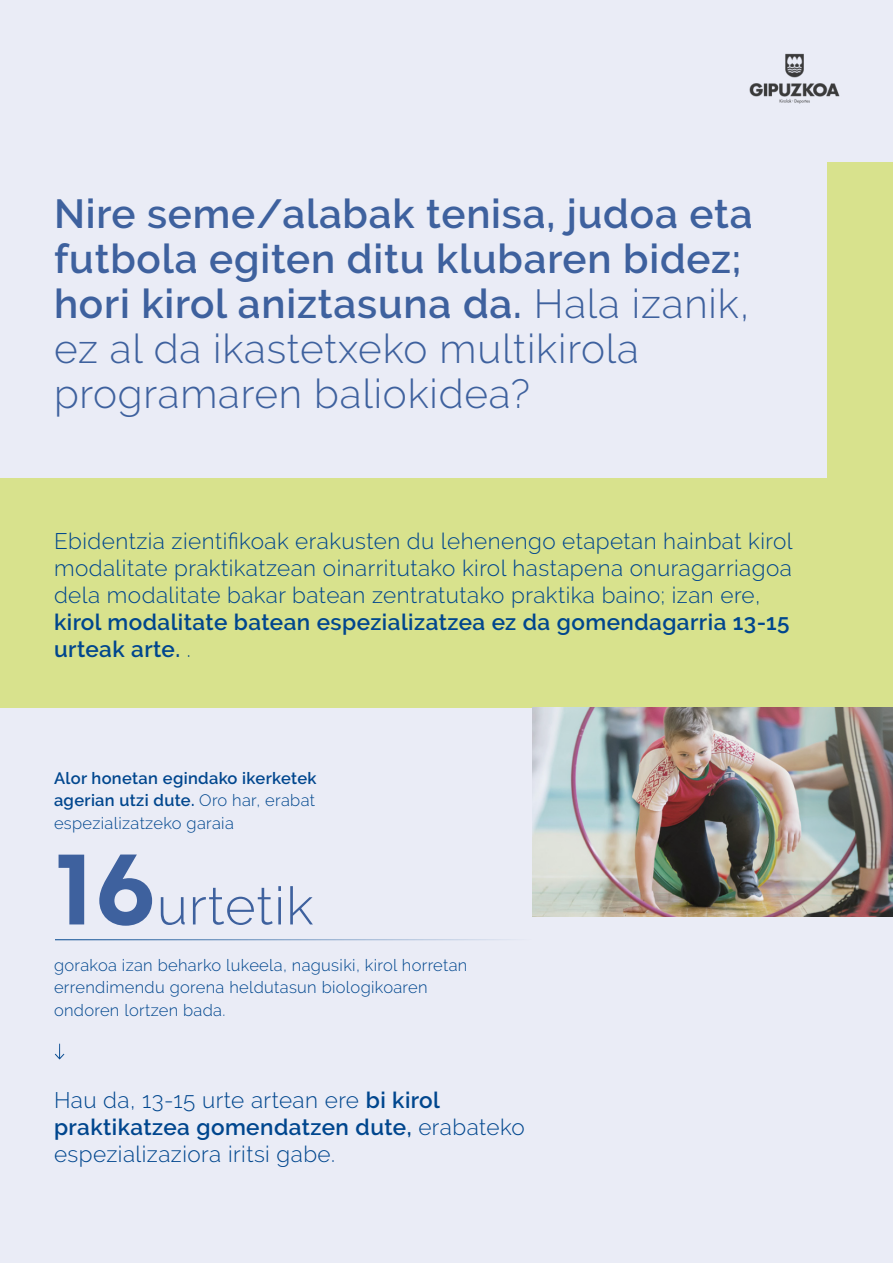
<style>
.page{position:relative;width:893px;height:1263px;background:#eaecf6}
.page>*{position:absolute;margin:0;border:0;box-sizing:border-box;transform-origin:0 0}
.t1{font:300 52.5px "Raleway";letter-spacing:.02em;color:#3e619e}
.t2{font:600 40.5px/45px "Raleway";letter-spacing:.02em;color:#3e619e}
.t3{font:300 22.5px/27px "Raleway";letter-spacing:.02em;color:#00468e;text-align:justify}
.t4{font:600 22.5px/27px "Raleway";letter-spacing:.02em;color:#00468e}
.t5{font:300 16.5px/22.5px "Raleway";letter-spacing:.02em;color:#00468e}
.t6{font:600 16.5px/22.5px "Raleway";letter-spacing:.02em;color:#00468e;text-align:justify}
.s1{font-weight:300}
.s2{font-family:"Mont";font-weight:700;font-size:105px}
.s3{font-weight:600}
</style>
<div class="page">
<img style="left:749px;top:53px;width:91px;height:51px">
<div style="left:827px;top:162px;width:66px;height:545px;background:#d8e28d"></div>
<div style="left:0;top:478px;width:893px;height:229px;background:#d8e28d"></div>
<hr style="left:55px;top:939px;width:478px;height:1px;background:#00468e">
<svg style="left:55px;top:1044px;width:10px;height:15px"></svg>
<img style="left:533px;top:707px;width:360px;height:209px">
<h2 class="t2" style="left:54px;top:192px;width:700px">Nire seme/alabak tenisa, judoa eta futbola egiten ditu klubaren bidez; hori kirol aniztasuna da. <span class="s1">Hala izanik, ez al da ikastetxeko multikirola programaren baliokidea?</span></h2>
<p class="t3" style="left:54px;top:528px;width:740px">Ebidentzia zientifikoak erakusten du lehenengo etapetan hainbat kirol modalitate praktikatzean oinarritutako kirol hastapena onuragarriagoa dela modalitate bakar batean zentratutako praktika baino; izan ere,</p>
<p class="t4" style="left:54px;top:609px;width:737px">kirol modalitate batean espezializatzea ez da gomendagarria 13-15 urteak arte. <span class="s1">.</span></p>
<p class="t6" style="left:54px;top:767px;width:264px">Alor honetan egindako ikerketek agerian utzi dute. <span class="s1">Oro har, erabat espezializatzeko garaia</span></p>
<h1 class="t1" style="left:55px;top:875px;width:260px"><span class="s2">16</span>urtetik</h1>
<p class="t5" style="left:54px;top:953px;width:415px">gorakoa izan beharko lukeela, nagusiki, kirol horretan errendimendu gorena heldutasun biologikoaren ondoren lortzen bada.</p>
<p class="t3" style="left:54px;top:1087px;width:472px;text-align:left">Hau da, 13-15 urte artean ere <span class="s3">bi kirol praktikatzea gomendatzen dute,</span> erabateko espezializaziora iritsi gabe.</p>
</div>
